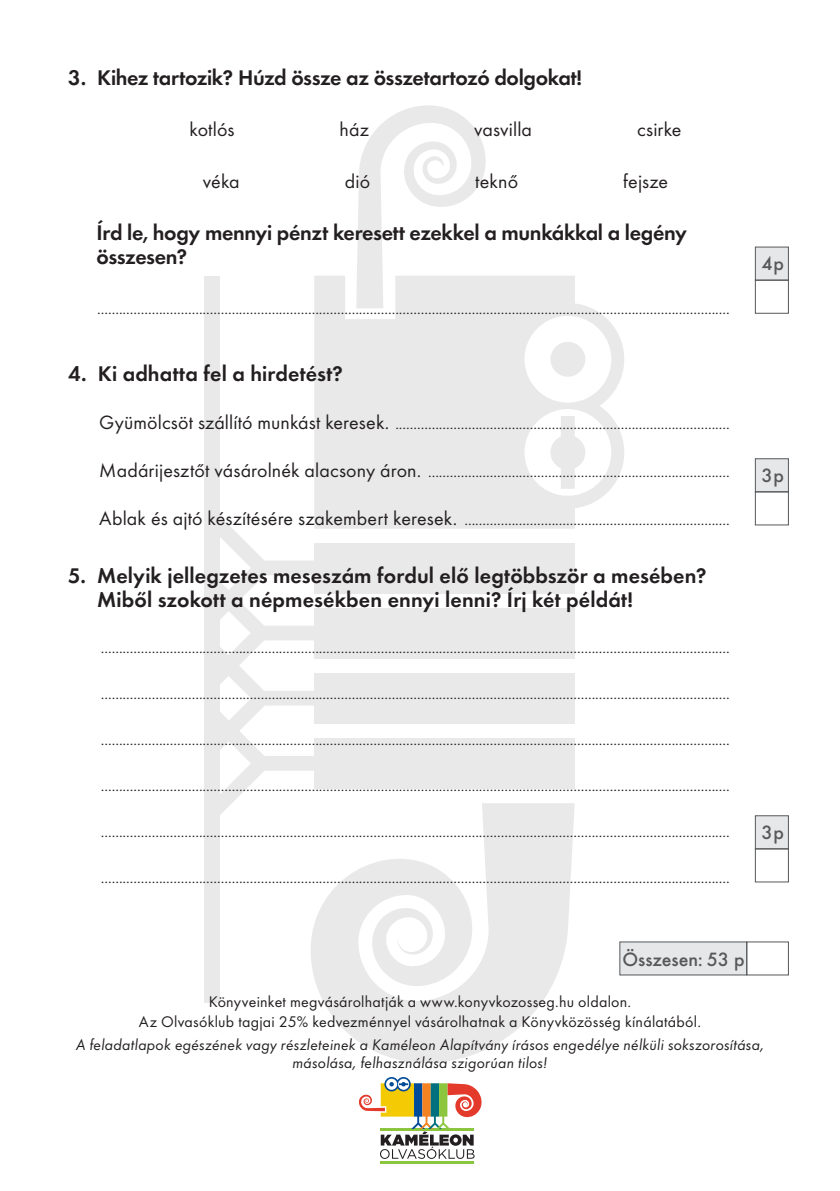
<style>
.page{position:relative;width:840px;height:1191px;background:#fff}
.page>*{position:absolute;margin:0;border:0;box-sizing:border-box;transform-origin:0 0}
.t1{font:22px/24px "Futura Dem";letter-spacing:-.005em;color:#231f20}
.t2{font:20px "Futura Boo";letter-spacing:.005em;color:#231f20}
.t3{font:20px "Futura Med";letter-spacing:-.005em;color:#57585a}
.t4{font:16px/19.6px "Futura Boo";letter-spacing:.015em;color:#231f20;text-align:center}
.t5{font:italic 16px/18px "Futura Boo";letter-spacing:.015em;color:#231f20;text-align:center}
.s1{font-size:20px}
</style>
<div class="page">
<svg style="left:220px;top:517px;width:103px;height:298px"></svg>
<div style="left:204px;top:276px;width:16px;height:726px;background:#e9e9e9"></div>
<svg style="left:357px;top:105px;width:128px;height:171px"></svg>
<svg style="left:308px;top:803px;width:266px;height:260px;fill:#e9e9e9"></svg>
<div style="left:314px;top:673px;width:260px;height:50px;background:#e9e9e9"></div>
<div style="left:314px;top:738px;width:260px;height:50px;background:#e9e9e9"></div>
<div style="left:314px;top:608px;width:260px;height:51px;background:#e9e9e9"></div>
<div style="left:314px;top:543px;width:260px;height:51px;background:#e9e9e9"></div>
<svg style="left:314px;top:276px;width:310px;height:253px;fill:#e9e9e9"></svg>
<svg style="left:550px;top:342px;width:35px;height:35px"></svg>
<div style="left:619px;top:941px;width:127px;height:34px;background:#e6e7e9"></div>
<hr style="left:380px;top:1161px;width:93px;height:2px;background:#8bc63e">
<svg style="left:359px;top:1077px;width:122px;height:81px"></svg>
<div style="left:754px;top:815px;width:34px;height:34px;background:#e6e7e9;border:1px solid #57585a"></div>
<div style="left:754px;top:848px;width:34px;height:34px;border:1px solid #57585a"></div>
<div style="left:754px;top:246px;width:34px;height:34px;background:#e6e7e9"></div>
<div style="left:754px;top:280px;width:34px;height:34px;border:1px solid #57585a"></div>
<div style="left:754px;top:458px;width:34px;height:34px;background:#e6e7e9;border:1px solid #57585a"></div>
<div style="left:754px;top:491px;width:34px;height:34px;border:1px solid #57585a"></div>
<h1 class="t1" style="left:68px;top:65px;width:515px">3. Kihez tartozik? Húzd össze az összetartozó dolgokat!</h1>
<p class="t2" style="left:189px;top:118px;width:46px">kotlós</p>
<p class="t2" style="left:339px;top:118px;width:31px">ház</p>
<p class="t2" style="left:474px;top:118px;width:59px">vasvilla</p>
<p class="t2" style="left:637px;top:118px;width:46px">csirke</p>
<p class="t2" style="left:203px;top:170px;width:38px">véka</p>
<p class="t2" style="left:344px;top:170px;width:27px">dió</p>
<p class="t2" style="left:475px;top:170px;width:44px">teknő</p>
<p class="t2" style="left:623px;top:170px;width:46px">fejsze</p>
<h1 class="t1" style="left:96px;top:221px;width:591px">Írd le, hogy mennyi pénzt keresett ezekkel a munkákkal a legény összesen?</h1>
<p class="t4" style="left:97px;top:299px;width:633px">..............................................................................................................................................................................</p>
<h1 class="t1" style="left:68px;top:362px;width:276px">4. Ki adhatta fel a hirdetést?</h1>
<p class="t4" style="left:99px;top:414px;width:631px"><span class="s1">Gyümölcsöt szállító munkást keresek.</span> ............................................................................................</p>
<p class="t4" style="left:99px;top:462px;width:631px"><span class="s1">Madárijesztőt vásárolnék alacsony áron.</span> ...................................................................................</p>
<p class="t4" style="left:99px;top:510px;width:631px"><span class="s1">Ablak és ajtó készítésére szakembert keresek.</span> .........................................................................</p>
<h1 class="t1" style="left:97px;top:563px;width:610px;text-indent:-29px">5. Melyik jellegzetes meseszám fordul elő legtöbbször a mesében?<br>Miből szokott a népmesékben ennyi lenni? Írj két példát!</h1>
<p class="t4" style="left:101px;top:637px;width:630px">.............................................................................................................................................................................</p>
<p class="t4" style="left:101px;top:683px;width:630px">.............................................................................................................................................................................</p>
<p class="t4" style="left:101px;top:729px;width:630px">.............................................................................................................................................................................</p>
<p class="t4" style="left:101px;top:775px;width:630px">.............................................................................................................................................................................</p>
<p class="t4" style="left:101px;top:821px;width:630px">.............................................................................................................................................................................</p>
<p class="t4" style="left:101px;top:867px;width:630px">.............................................................................................................................................................................</p>
<p class="t3" style="left:761px;top:252px;width:24px">4 p</p>
<p class="t3" style="left:761px;top:463px;width:24px">3 p</p>
<p class="t3" style="left:761px;top:820px;width:24px">3 p</p>
<p class="t3" style="left:622px;top:947px;width:124px">Összesen: 53 p</p>
<p class="t4" style="left:139px;top:991px;width:563px">Könyveinket megvásárolhatják a www.konyvkozosseg.hu oldalon.<br>Az Olvasóklub tagjai 25% kedvezménnyel vásárolhatnak a Könyvközösség kínálatából.</p>
<p class="t5" style="left:76px;top:1036px;width:689px">A feladatlapok egészének vagy részleteinek a Kaméleon Alapítvány írásos engedélye nélküli sokszorosítása, másolása, felhasználása szigorúan tilos!</p>
</div>
